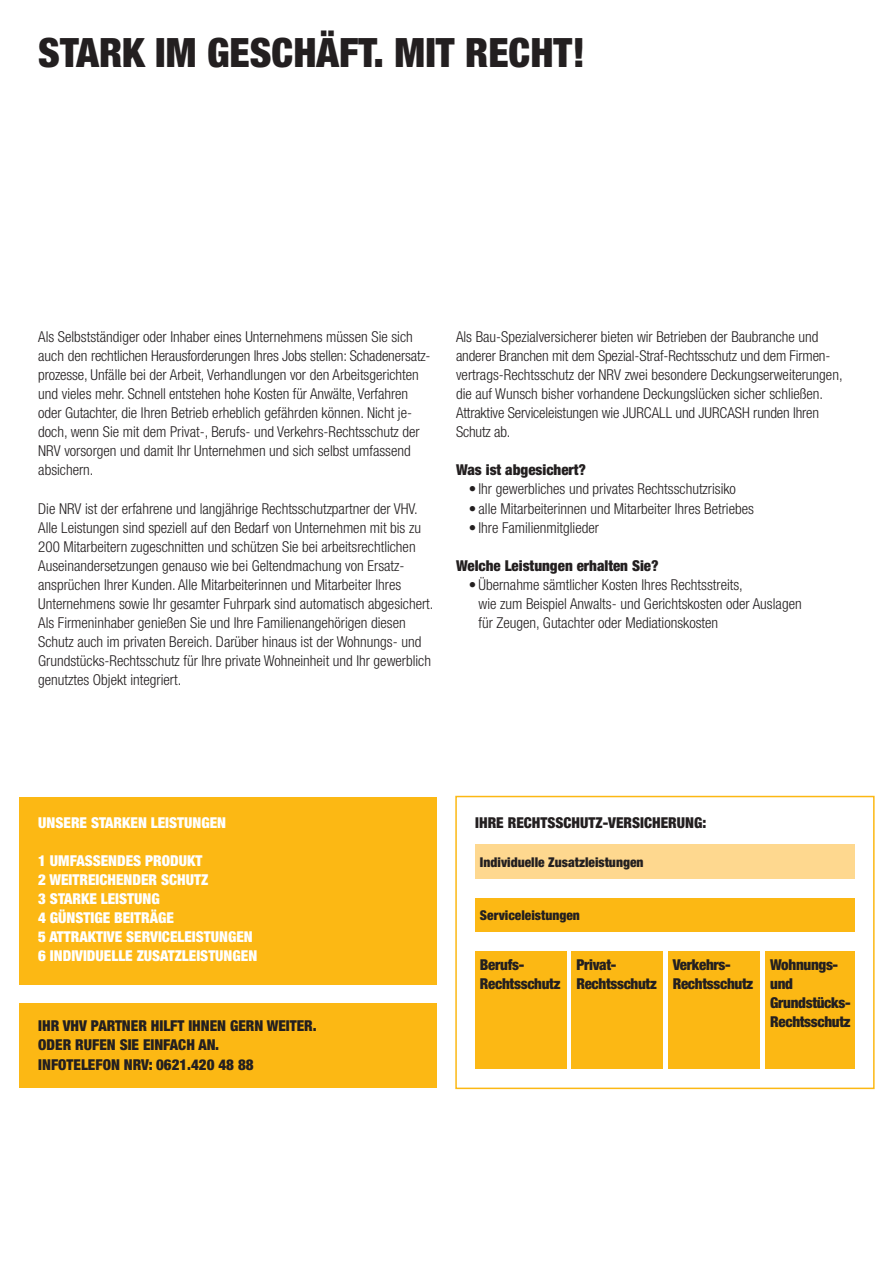
<style>
.page{position:relative;width:893px;height:1263px;background:#fff}
.page>*{position:absolute;margin:0;border:0;box-sizing:border-box;transform-origin:0 0}
.t1{font:900 condensed 40.5px "Helvetica Neue";color:#231f20}
.t2{font:300 condensed 15px/19px "Helvetica Neue";color:#231f20}
.t3{font:900 condensed 15px/19px "Helvetica Neue";color:#231f20}
.t4{font:900 condensed 15px/19px "Helvetica Neue";color:#fff}
.t5{font:900 condensed 13.5px "Helvetica Neue";color:#231f20}
</style>
<div class="page">
<div style="left:19px;top:796px;width:418px;height:188px;background:#fcb814"></div>
<div style="left:19px;top:1003px;width:418px;height:85px;background:#fcb814"></div>
<div style="left:455px;top:796px;width:420px;height:293px;border:2px solid #fcb814"></div>
<div style="left:475px;top:951px;width:92px;height:118px;background:#fcb814"></div>
<div style="left:572px;top:951px;width:91px;height:118px;background:#fcb814"></div>
<div style="left:668px;top:951px;width:91px;height:118px;background:#fcb814"></div>
<div style="left:765px;top:951px;width:90px;height:118px;background:#fcb814"></div>
<div style="left:475px;top:898px;width:380px;height:34px;background:#fcb814"></div>
<div style="left:475px;top:845px;width:380px;height:34px;background:#fed88f"></div>
<h1 class="t1" style="left:38px;top:28px;width:548px">STARK IM GESCHÄFT. MIT RECHT!</h1>
<p class="t2" style="left:38px;top:327px;width:394px">Als Selbstständiger oder Inhaber eines Unternehmens müssen Sie sich auch den rechtlichen Herausforderungen Ihres Jobs stellen: Schadenersatz&shy;prozesse, Unfälle bei der Arbeit, Verhandlungen vor den Arbeitsgerichten und vieles mehr. Schnell entstehen hohe Kosten für Anwälte, Verfahren oder Gutachter, die Ihren Betrieb erheblich gefährden können. Nicht je&shy;doch, wenn Sie mit dem Privat-, Berufs- und Verkehrs-Rechtsschutz der NRV vorsorgen und damit Ihr Unternehmen und sich selbst umfassend absichern.</p>
<p class="t2" style="left:38px;top:498px;width:397px">Die NRV ist der erfahrene und langjährige Rechtsschutzpartner der VHV.<br>Alle Leistungen sind speziell auf den Bedarf von Unternehmen mit bis zu 200 Mitarbeitern zugeschnitten und schützen Sie bei arbeitsrechtlichen Auseinandersetzungen genauso wie bei Geltendmachung von Ersatz&shy;ansprüchen Ihrer Kunden. Alle Mitarbeiterinnen und Mitarbeiter Ihres Unternehmens sowie Ihr gesamter Fuhrpark sind automatisch abgesichert.<br>Als Firmeninhaber genießen Sie und Ihre Familienangehörigen diesen Schutz auch im privaten Bereich. Darüber hinaus ist der Wohnungs- und Grundstücks-Rechtsschutz für Ihre private Wohneinheit und Ihr gewerblich genutztes Objekt integriert.</p>
<p class="t2" style="left:456px;top:327px;width:388px">Als Bau-Spezialversicherer bieten wir Betrieben der Baubranche und anderer Branchen mit dem Spezial-Straf-Rechtsschutz und dem Firmen&shy;vertrags-Rechtsschutz der NRV zwei besondere Deckungserweiterungen, die auf Wunsch bisher vorhandene Deckungslücken sicher schließen.<br>Attraktive Serviceleistungen wie JURCALL und JURCASH runden Ihren Schutz ab.</p>
<p class="t3" style="left:456px;top:460px;width:132px">WAS IST ABGESICHERT?</p>
<p class="t2" style="left:469px;top:479px;width:269px">• Ihr gewerbliches und privates Rechtsschutzrisiko</p>
<p class="t2" style="left:469px;top:498px;width:287px">• alle Mitarbeiterinnen und Mitarbeiter Ihres Betriebes</p>
<p class="t2" style="left:469px;top:518px;width:132px">• Ihre Familienmitglieder</p>
<p class="t3" style="left:456px;top:556px;width:204px">WELCHE LEISTUNGEN ERHALTEN SIE?</p>
<p class="t2" style="left:479px;top:575px;width:325px;text-indent:-10px">• Übernahme sämtlicher Kosten Ihres Rechtsstreits,<br>wie zum Beispiel Anwalts- und Gerichtskosten oder Auslagen für Zeugen, Gutachter oder Mediationskosten</p>
<p class="t4" style="left:38px;top:813px;width:189px">UNSERE STARKEN LEISTUNGEN</p>
<p class="t4" style="left:38px;top:851px;width:216px">1 UMFASSENDES PRODUKT<br>2 WEITREICHENDER SCHUTZ<br>3 STARKE LEISTUNG<br>4 GÜNSTIGE BEITRÄGE<br>5 ATTRAKTIVE SERVICELEISTUNGEN<br>6 INDIVIDUELLE ZUSATZLEISTUNGEN</p>
<p class="t3" style="left:38px;top:1016px;width:34px">IHR VHV</p>
<p class="t3" style="left:91px;top:1016px;width:68px">PARTNER HILFT</p>
<p class="t3" style="left:188px;top:1016px;width:9px">IHNEN</p>
<p class="t3" style="left:230px;top:1016px;width:18px">GERN</p>
<p class="t3" style="left:267px;top:1016px;width:20px">WEITER</p>
<p class="t3" style="left:313px;top:1016px;width:5px">.</p>
<p class="t3" style="left:38px;top:1035px;width:10px">ODER</p>
<p class="t3" style="left:75px;top:1035px;width:9px">RUFEN</p>
<p class="t3" style="left:120px;top:1035px;width:32px">SIE EINFACH</p>
<p class="t3" style="left:38px;top:1035px;width:217px;text-indent:160px">AN .<br>INFOTELEFON NRV: 0621.420 48 88</p>
<p class="t3" style="left:475px;top:813px;width:8px">IHRE</p>
<p class="t3" style="left:508px;top:813px;width:9px">RECHTSSCHUTZ</p>
<p class="t3" style="left:603px;top:813px;width:105px">-VERSICHERUNG:</p>
<p class="t5" style="left:480px;top:854px;width:165px">INDIVIDUELLE ZUSATZLEISTUNGEN</p>
<p class="t5" style="left:480px;top:907px;width:101px">SERVICELEISTUNGEN</p>
<p class="t3" style="left:480px;top:955px;width:82px">BERUFS-<br>RECHTSSCHUTZ</p>
<p class="t3" style="left:576px;top:955px;width:82px">PRIVAT-<br>RECHTSSCHUTZ</p>
<p class="t3" style="left:673px;top:955px;width:82px">VERKEHRS-<br>RECHTSSCHUTZ</p>
<p class="t3" style="left:770px;top:955px;width:82px">WOHNUNGS-<br>UND<br>GRUNDSTÜCKS-<br>RECHTSSCHUTZ</p>
</div>
